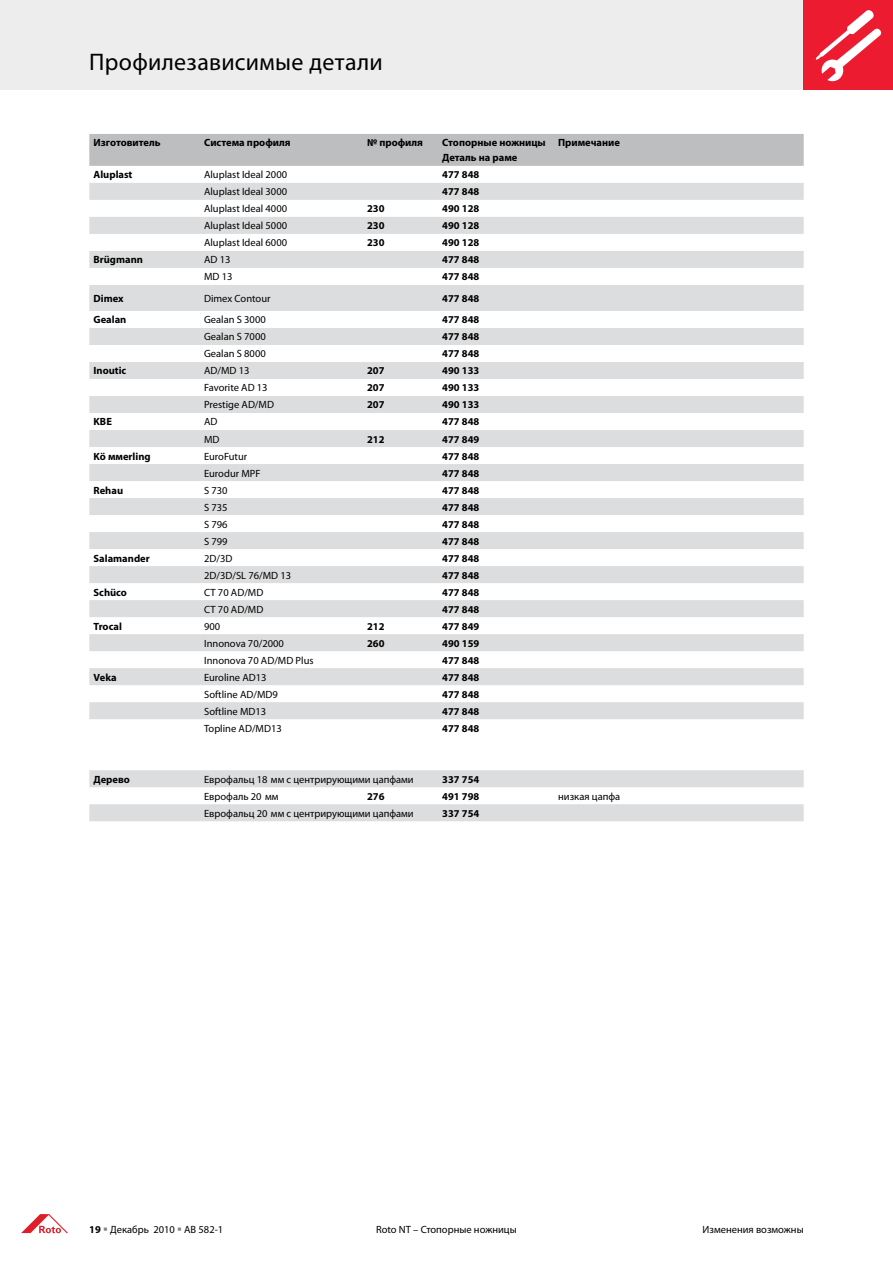
<style>
.page{position:relative;width:893px;height:1263px;background:#fff}
.page>*{position:absolute;margin:0;border:0;box-sizing:border-box;transform-origin:0 0}
.t1{font:24px "Myriad Pro";letter-spacing:.01em;color:#000}
.t2{font:10.5px "Myriad Pro";color:#000}
.t3{font:700 10.5px/14.9px "Myriad Pro";color:#000}
.s1{font-weight:700}
.s2{color:#808285}
</style>
<div class="page">
<div style="left:0;top:0;width:893px;height:89px;background:#ededee"></div>
<svg style="left:21px;top:1214px;width:47px;height:19px"></svg>
<div style="left:89px;top:134px;width:715px;height:32px;background:#bcbec0"></div>
<svg style="left:89px;top:183px;width:715px;height:638px"></svg>
<div style="left:804px;top:0;width:89px;height:89px;background:#ed1b2f"></div>
<svg style="left:816px;top:10px;width:66px;height:72px"></svg>
<h1 class="t1" style="left:89px;top:47px;width:295px">Профилезависимые детали</h1>
<p class="t3" style="left:94px;top:135px;width:69px">Изготовитель</p>
<p class="t3" style="left:204px;top:135px;width:88px">Система профиля</p>
<p class="t3" style="left:367px;top:135px;width:58px">№ профиля</p>
<p class="t3" style="left:442px;top:135px;width:105px">Стопорные ножницы<br>Деталь на раме</p>
<p class="t3" style="left:558px;top:135px;width:63px">Примечание</p>
<p class="t3" style="left:94px;top:167px;width:40px">Aluplast</p>
<p class="t2" style="left:204px;top:168px;width:85px">Aluplast Ideal 2000</p>
<p class="t3" style="left:442px;top:167px;width:39px">477 848</p>
<p class="t2" style="left:204px;top:185px;width:85px">Aluplast Ideal 3000</p>
<p class="t3" style="left:442px;top:184px;width:39px">477 848</p>
<p class="t2" style="left:204px;top:202px;width:85px">Aluplast Ideal 4000</p>
<p class="t3" style="left:367px;top:201px;width:19px">230</p>
<p class="t3" style="left:442px;top:201px;width:39px">490 128</p>
<p class="t2" style="left:204px;top:219px;width:85px">Aluplast Ideal 5000</p>
<p class="t3" style="left:367px;top:218px;width:19px">230</p>
<p class="t3" style="left:442px;top:218px;width:39px">490 128</p>
<p class="t2" style="left:204px;top:236px;width:85px">Aluplast Ideal 6000</p>
<p class="t3" style="left:367px;top:235px;width:19px">230</p>
<p class="t3" style="left:442px;top:235px;width:39px">490 128</p>
<p class="t3" style="left:94px;top:252px;width:51px">Brügmann</p>
<p class="t2" style="left:204px;top:253px;width:28px">AD 13</p>
<p class="t3" style="left:442px;top:252px;width:39px">477 848</p>
<p class="t2" style="left:204px;top:270px;width:30px">MD 13</p>
<p class="t3" style="left:442px;top:269px;width:39px">477 848</p>
<p class="t3" style="left:94px;top:291px;width:32px">Dimex</p>
<p class="t2" style="left:204px;top:292px;width:68px">Dimex Contour</p>
<p class="t3" style="left:442px;top:291px;width:39px">477 848</p>
<p class="t3" style="left:94px;top:312px;width:34px">Gealan</p>
<p class="t2" style="left:204px;top:313px;width:63px">Gealan S 3000</p>
<p class="t3" style="left:442px;top:312px;width:39px">477 848</p>
<p class="t2" style="left:204px;top:330px;width:63px">Gealan S 7000</p>
<p class="t3" style="left:442px;top:329px;width:39px">477 848</p>
<p class="t2" style="left:204px;top:347px;width:63px">Gealan S 8000</p>
<p class="t3" style="left:442px;top:346px;width:39px">477 848</p>
<p class="t3" style="left:94px;top:363px;width:34px">Inoutic</p>
<p class="t2" style="left:204px;top:364px;width:47px">AD/MD 13</p>
<p class="t3" style="left:367px;top:363px;width:19px">207</p>
<p class="t3" style="left:442px;top:363px;width:39px">490 133</p>
<p class="t2" style="left:204px;top:381px;width:65px">Favorite AD 13</p>
<p class="t3" style="left:367px;top:380px;width:19px">207</p>
<p class="t3" style="left:442px;top:380px;width:39px">490 133</p>
<p class="t2" style="left:204px;top:398px;width:71px">Prestige AD/MD</p>
<p class="t3" style="left:367px;top:397px;width:19px">207</p>
<p class="t3" style="left:442px;top:397px;width:39px">490 133</p>
<p class="t3" style="left:94px;top:414px;width:20px">KBE</p>
<p class="t2" style="left:204px;top:415px;width:15px">AD</p>
<p class="t3" style="left:442px;top:414px;width:39px">477 848</p>
<p class="t2" style="left:204px;top:432px;width:17px">MD</p>
<p class="t3" style="left:367px;top:431px;width:19px">212</p>
<p class="t3" style="left:442px;top:431px;width:39px">477 849</p>
<p class="t3" style="left:94px;top:448px;width:59px">Kö ммerling</p>
<p class="t2" style="left:204px;top:449px;width:45px">EuroFutur</p>
<p class="t3" style="left:442px;top:448px;width:39px">477 848</p>
<p class="t2" style="left:204px;top:466px;width:58px">Eurodur MPF</p>
<p class="t3" style="left:442px;top:465px;width:39px">477 848</p>
<p class="t3" style="left:94px;top:482px;width:31px">Rehau</p>
<p class="t2" style="left:204px;top:483px;width:25px">S 730</p>
<p class="t3" style="left:442px;top:482px;width:39px">477 848</p>
<p class="t2" style="left:204px;top:500px;width:25px">S 735</p>
<p class="t3" style="left:442px;top:499px;width:39px">477 848</p>
<p class="t2" style="left:204px;top:518px;width:25px">S 796</p>
<p class="t3" style="left:442px;top:516px;width:39px">477 848</p>
<p class="t2" style="left:204px;top:535px;width:25px">S 799</p>
<p class="t3" style="left:442px;top:533px;width:39px">477 848</p>
<p class="t3" style="left:94px;top:550px;width:58px">Salamander</p>
<p class="t2" style="left:204px;top:552px;width:30px">2D/3D</p>
<p class="t3" style="left:442px;top:550px;width:39px">477 848</p>
<p class="t2" style="left:204px;top:569px;width:89px">2D/3D/SL 76/MD 13</p>
<p class="t3" style="left:442px;top:567px;width:39px">477 848</p>
<p class="t3" style="left:94px;top:584px;width:35px">Schüco</p>
<p class="t2" style="left:204px;top:586px;width:61px">CT 70 AD/MD</p>
<p class="t3" style="left:442px;top:584px;width:39px">477 848</p>
<p class="t2" style="left:204px;top:603px;width:61px">CT 70 AD/MD</p>
<p class="t3" style="left:442px;top:601px;width:39px">477 848</p>
<p class="t3" style="left:94px;top:618px;width:30px">Trocal</p>
<p class="t2" style="left:204px;top:620px;width:18px">900</p>
<p class="t3" style="left:367px;top:618px;width:19px">212</p>
<p class="t3" style="left:442px;top:618px;width:39px">477 849</p>
<p class="t2" style="left:204px;top:637px;width:81px">Innonova 70/2000</p>
<p class="t3" style="left:367px;top:635px;width:19px">260</p>
<p class="t3" style="left:442px;top:635px;width:39px">490 159</p>
<p class="t2" style="left:204px;top:654px;width:111px">Innonova 70 AD/MD Plus</p>
<p class="t3" style="left:442px;top:652px;width:39px">477 848</p>
<p class="t3" style="left:94px;top:669px;width:25px">Veka</p>
<p class="t2" style="left:204px;top:671px;width:64px">Euroline AD13</p>
<p class="t3" style="left:442px;top:669px;width:39px">477 848</p>
<p class="t2" style="left:204px;top:688px;width:75px">Softline AD/MD9</p>
<p class="t3" style="left:442px;top:686px;width:39px">477 848</p>
<p class="t2" style="left:204px;top:705px;width:64px">Softline MD13</p>
<p class="t3" style="left:442px;top:703px;width:39px">477 848</p>
<p class="t2" style="left:204px;top:722px;width:79px">Topline AD/MD13</p>
<p class="t3" style="left:442px;top:720px;width:39px">477 848</p>
<p class="t3" style="left:94px;top:771px;width:38px">Дерево</p>
<p class="t2" style="left:204px;top:773px;width:211px">Еврофальц 18 мм с центрирующими цапфами</p>
<p class="t3" style="left:442px;top:771px;width:39px">337 754</p>
<p class="t2" style="left:204px;top:790px;width:76px">Еврофаль 20 мм</p>
<p class="t3" style="left:367px;top:788px;width:19px">276</p>
<p class="t3" style="left:442px;top:788px;width:39px">491 798</p>
<p class="t2" style="left:558px;top:790px;width:64px">низкая цапфа</p>
<p class="t2" style="left:204px;top:807px;width:211px">Еврофальц 20 мм с центрирующими цапфами</p>
<p class="t3" style="left:442px;top:805px;width:39px">337 754</p>
<p class="t2" style="left:89px;top:1223px;width:136px"><span class="s1">19</span> <span class="s2">▪</span> Декабрь 2010 <span class="s2">▪</span> AB 582-1</p>
<p class="t2" style="left:376px;top:1223px;width:142px">Roto NT – Стопорные ножницы</p>
<p class="t2" style="left:703px;top:1223px;width:103px">Изменения возможны</p>
</div>
